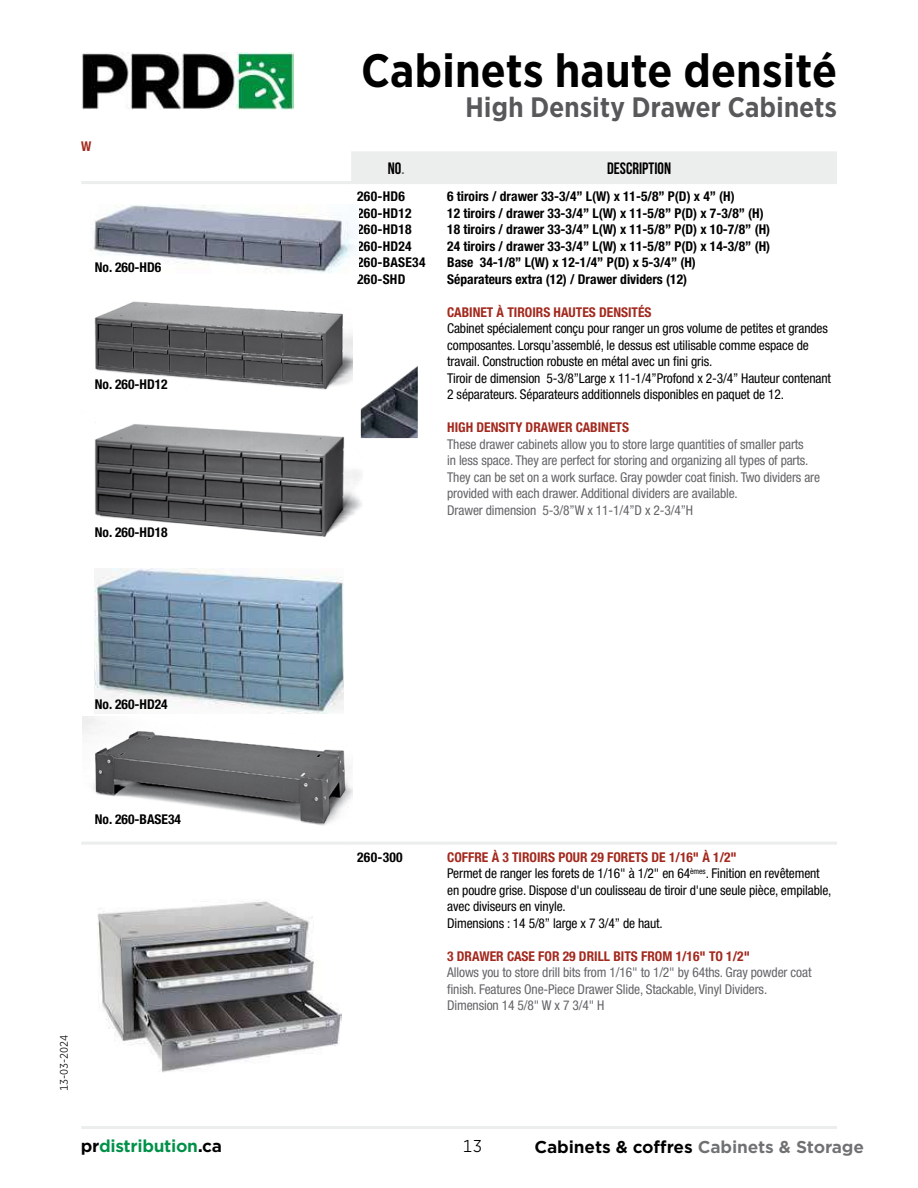
<style>
.page{position:relative;width:918px;height:1188px;background:#fff}
.page>*{position:absolute;margin:0;border:0;box-sizing:border-box;transform-origin:0 0}
.t1{font:700 45px "Gotham Narrow Office";letter-spacing:-.01em;color:#000}
.t2{font:700 27px "Gotham Narrow Office";letter-spacing:-.01em;color:#58585a}
.t3{font:700 16.5px "Gotham Office";letter-spacing:-.01em;color:#000}
.t4{font:700 16.5px "Gotham Office";letter-spacing:-.02em;color:#009149}
.t5{font:16.5px "Bebas Neue";color:#000}
.t6{font:16.5px "Gotham Narrow Office";color:#000}
.t7{font:condensed 13.5px/16.5px "Helvetica Neue LT Std";letter-spacing:-.01em;color:#000}
.t8{font:condensed 13.5px/16.5px "Helvetica Neue LT Std";letter-spacing:-.01em;color:#646567}
.t9{font:700 condensed 13.5px/16.5px "Helvetica Neue LT Std";color:#000}
.t10{font:700 condensed 13.5px "Helvetica Neue LT Std";color:#a3291e}
.t11{font:700 condensed 13.5px/16.5px "Helvetica Neue LT Std";letter-spacing:.02em;color:#000}
.t12{font:10.5px "Gotham Narrow Office";letter-spacing:-.01em;color:#000}
.s1{color:#646567}
.s2{font-weight:700;color:#a3291e}
.s3{color:#000}
.s4{color:#707172}
</style>
<div class="page">
<img style="left:81px;top:53px;width:212px;height:56px">
<div style="left:351px;top:151px;width:486px;height:30px;background:#eceded"></div>
<hr style="left:81px;top:181px;width:270px;height:3px;background:#eceded">
<hr style="left:351px;top:181px;width:90px;height:3px;background:#eceded">
<hr style="left:441px;top:181px;width:396px;height:3px;background:#eceded">
<hr style="left:81px;top:842px;width:270px;height:3px;background:#eceded">
<hr style="left:351px;top:842px;width:90px;height:3px;background:#eceded">
<hr style="left:441px;top:842px;width:396px;height:3px;background:#eceded">
<hr style="left:81px;top:1126px;width:270px;height:3px;background:#eceded">
<hr style="left:351px;top:1126px;width:90px;height:3px;background:#eceded">
<hr style="left:441px;top:1126px;width:396px;height:3px;background:#eceded">
<img style="left:98px;top:900px;width:243px;height:173px">
<img style="left:95px;top:410px;width:268px;height:127px">
<img style="left:82px;top:716px;width:271px;height:110px">
<img style="left:95px;top:568px;width:248px;height:146px">
<img style="left:94px;top:301px;width:259px;height:89px">
<img style="left:93px;top:205px;width:263px;height:68px">
<img style="left:361px;top:366px;width:57px;height:72px">
<p class="t10" style="left:81px;top:138px;width:12px">W</p>
<p class="t9" style="left:95px;top:259px;width:68px">No. 260-HD6</p>
<p class="t9" style="left:95px;top:376px;width:74px">No. 260-HD12</p>
<p class="t9" style="left:95px;top:524px;width:74px">No. 260-HD18</p>
<h1 class="t1" style="left:361px;top:41px;width:478px">Cabinets haute densité</h1>
<h2 class="t2" style="left:465px;top:89px;width:374px">High Density Drawer Cabinets</h2>
<p class="t5" style="left:388px;top:159px;width:18px">NO<span class="s1">.</span></p>
<p class="t5" style="left:607px;top:159px;width:65px">DESCRIPTION</p>
<p class="t11" style="left:357px;top:188px;width:70px">260-HD6<br>260-HD12<br>260-HD18<br>260-HD24<br>260-BASE34<br>260-SHD</p>
<p class="t9" style="left:447px;top:188px;width:324px">6 tiroirs / drawer 33-3/4’’ L(W) x 11-5/8’’ P(D) x 4’’ (H)<br>12 tiroirs / drawer 33-3/4’’ L(W) x 11-5/8’’ P(D) x 7-3/8’’ (H)<br>18 tiroirs / drawer 33-3/4’’ L(W) x 11-5/8’’ P(D) x 10-7/8’’ (H)<br>24 tiroirs / drawer 33-3/4’’ L(W) x 11-5/8’’ P(D) x 14-3/8’’ (H)<br>Base 34-1/8’’ L(W) x 12-1/4’’ P(D) x 5-3/4’’ (H)<br>Séparateurs extra (12) / Drawer dividers (12)</p>
<p class="t10" style="left:447px;top:304px;width:206px">CABINET À TIROIRS HAUTES DENSITÉS</p>
<p class="t7" style="left:447px;top:320px;width:385px">Cabinet spécialement conçu pour ranger un gros volume de petites et grandes composantes. Lorsqu’assemblé, le dessus est utilisable comme espace de travail. Construction robuste en métal avec un fini gris.<br>Tiroir de dimension 5-3/8’’Large x 11-1/4’’Profond x 2-3/4’’ Hauteur contenant 2 séparateurs. Séparateurs additionnels disponibles en paquet de 12.</p>
<p class="t10" style="left:447px;top:419px;width:183px">HIGH DENSITY DRAWER CABINETS</p>
<p class="t8" style="left:447px;top:436px;width:374px">These drawer cabinets allow you to store large quantities of smaller parts<br>in less space. They are perfect for storing and organizing all types of parts.<br>They can be set on a work surface. Gray powder coat finish. Two dividers are provided with each drawer. Additional dividers are available.<br>Drawer dimension 5-3/8’’W x 11-1/4’’D x 2-3/4’’H</p>
<p class="t9" style="left:95px;top:696px;width:74px">No. 260-HD24</p>
<p class="t9" style="left:95px;top:810px;width:88px">No. 260-BASE34</p>
<p class="t12" style="left:57px;top:1091px;width:57px;rotate:-90deg">13-03-2024</p>
<p class="t9" style="left:357px;top:849px;width:47px">260-300</p>
<p class="t7" style="left:447px;top:849px;width:386px"><span class="s2">COFFRE À 3 TIROIRS POUR 29 FORETS DE 1/16" À 1/2"<br></span>Permet de ranger les forets de 1/16" à 1/2" en 64<sup>èmes</sup>. Finition en revêtement en poudre grise. Dispose d'un coulisseau de tiroir d'une seule pièce, empilable, avec diviseurs en vinyle.<br>Dimensions : 14 5/8’’ large x 7 3/4’’ de haut.</p>
<p class="t10" style="left:447px;top:948px;width:304px">3 DRAWER CASE FOR 29 DRILL BITS FROM 1/16" TO 1/2"</p>
<p class="t8" style="left:447px;top:964px;width:366px">Allows you to store drill bits from 1/16" to 1/2" by 64ths. Gray powder coat finish. Features One-Piece Drawer Slide, Stackable, Vinyl Dividers.<br>Dimension 14 5/8" W x 7 3/4" H</p>
<p class="t4" style="left:81px;top:1135px;width:143px"><span class="s3">pr</span>distribution<span class="s3">.ca</span></p>
<p class="t6" style="left:463px;top:1135px;width:21px">13</p>
<p class="t3" style="left:535px;top:1136px;width:331px">Cabinets &amp; coffres <span class="s4">Cabinets &amp; Storage</span></p>
</div>
